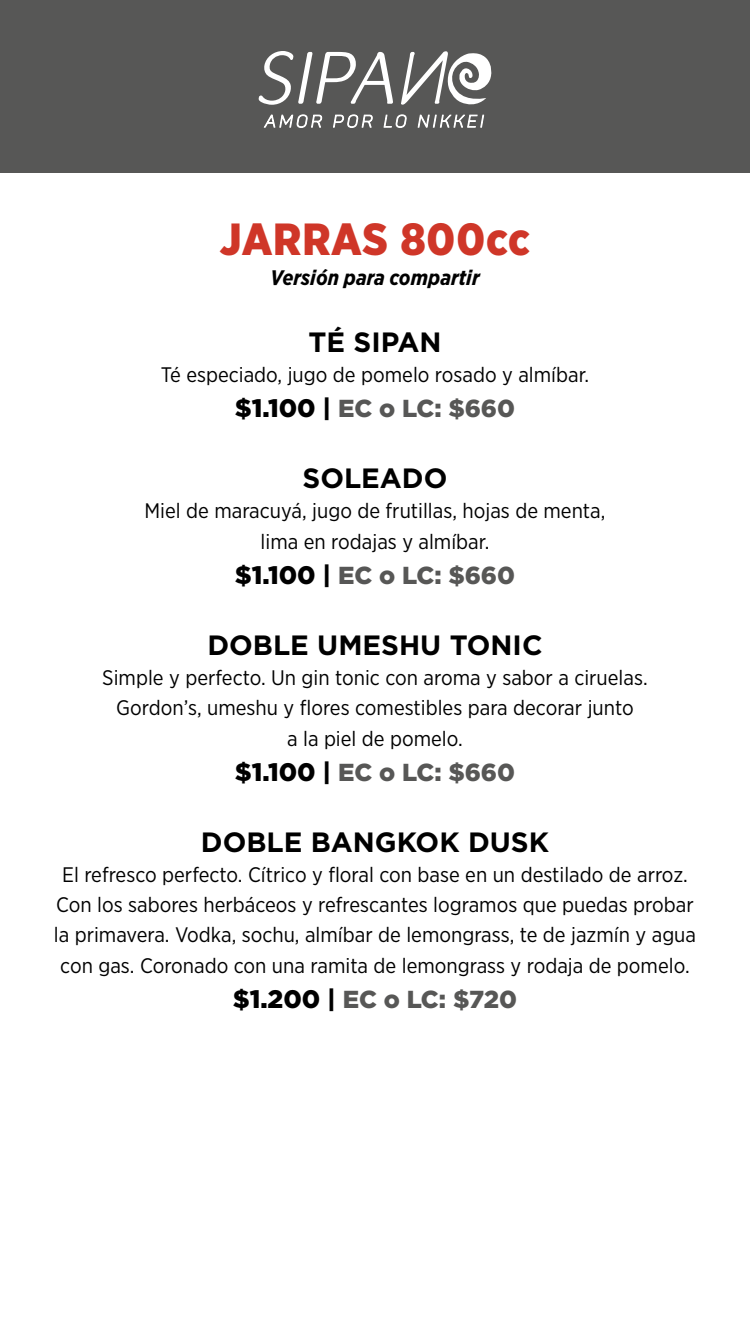
<style>
.page{position:relative;width:750px;height:1334px;background:#fff}
.page>*{position:absolute;margin:0;border:0;box-sizing:border-box;transform-origin:0 0}
.t1{font:900 45px "Gotham Narrow";letter-spacing:.02em;color:#cf3628}
.t2{font:700 27.9px "Gotham";color:#000}
.t3{font:900 24.6px "Gotham";letter-spacing:-.005em;color:#575756}
.t4{font:21px/30.3px "Gotham Narrow";color:#000;text-align:center}
.t5{font:italic 700 21px "Gotham Narrow";color:#000}
.s1{font-size:25.3px;color:#000}
.s2{color:#000}
</style>
<div class="page">
<div style="left:0;top:0;width:750px;height:172px;background:#575756"></div>
<svg style="left:258px;top:51px;width:234px;height:77px"></svg>
<h1 class="t1" style="left:220px;top:209px;width:312px">JARRAS 800cc</h1>
<p class="t5" style="left:270px;top:264px;width:211px">Versión para compartir</p>
<h2 class="t2" style="left:308px;top:323px;width:135px">TÉ SIPAN</h2>
<p class="t4" style="left:161px;top:359px;width:430px">Té especiado, jugo de pomelo rosado y almíbar.</p>
<p class="t3" style="left:235px;top:392px;width:282px"><span class="s1">$1.100</span> <span class="s2">|</span> EC o LC: $660</p>
<h2 class="t2" style="left:303px;top:460px;width:146px">SOLEADO</h2>
<p class="t4" style="left:145px;top:495px;width:462px;line-height:30.9px">Miel de maracuyá, jugo de frutillas, hojas de menta, lima en rodajas y almíbar.</p>
<p class="t3" style="left:235px;top:559px;width:282px"><span class="s1">$1.100</span> <span class="s2">|</span> EC o LC: $660</p>
<h2 class="t2" style="left:207px;top:627px;width:337px">DOBLE UMESHU TONIC</h2>
<p class="t4" style="left:102px;top:662px;width:547px">Simple y perfecto. Un gin tonic con aroma y sabor a ciruelas.<br>Gordon’s, umeshu y flores comestibles para decorar junto<br>a la piel de pomelo.</p>
<p class="t3" style="left:235px;top:756px;width:282px"><span class="s1">$1.100</span> <span class="s2">|</span> EC o LC: $660</p>
<h2 class="t2" style="left:201px;top:824px;width:350px">DOBLE BANGKOK DUSK</h2>
<p class="t4" style="left:54px;top:859px;width:644px">El refresco perfecto. Cítrico y floral con base en un destilado de arroz.<br>Con los sabores herbáceos y refrescantes logramos que puedas probar la primavera. Vodka, sochu, almíbar de lemongrass, te de jazmín y agua con gas. Coronado con una ramita de lemongrass y rodaja de pomelo.</p>
<p class="t3" style="left:233px;top:983px;width:286px"><span class="s1">$1.200</span> <span class="s2">|</span> EC o LC: $720</p>
</div>
